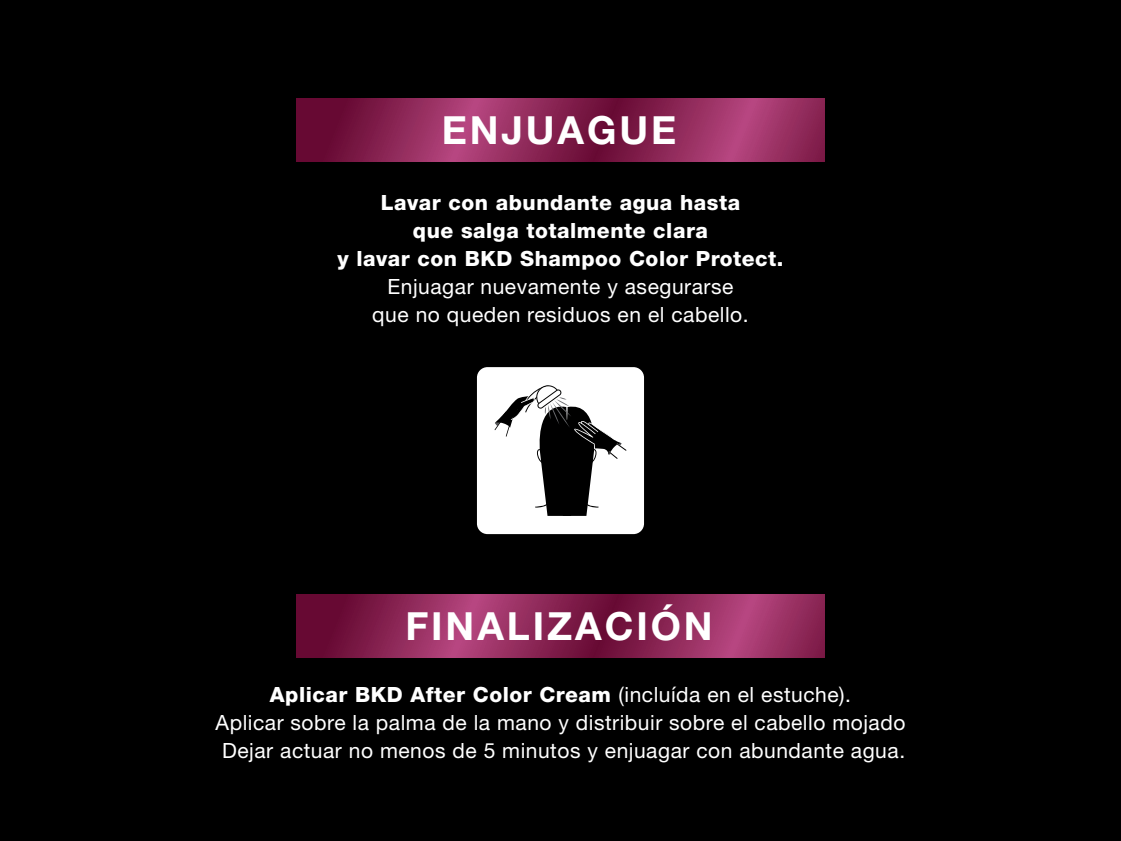
<style>
.page{position:relative;width:1121px;height:841px;background:#fff}
.page>*{position:absolute;margin:0;border:0;box-sizing:border-box;transform-origin:0 0}
.t1{font:700 38.76px "Helvetica Neue";letter-spacing:.075em;color:#fff}
.t2{font:21px/28px "Helvetica Neue";letter-spacing:.025em;color:#fff;text-align:center}
.t3{font:800 21px/28px "Helvetica Neue";letter-spacing:.025em;color:#fff;text-align:center}
.s1{font-weight:800}
</style>
<div class="page">
<div style="left:0;top:0;width:1120px;height:841px;background:#000"></div>
<svg style="left:296px;top:98px;width:528px;height:63px;background:#8c2757"></svg>
<svg style="left:296px;top:594px;width:528px;height:63px;background:#8c2757"></svg>
<div style="left:477px;top:367px;width:167px;height:167px;background:#fff;border-radius:10px"></div>
<svg style="left:494px;top:385px;width:132px;height:131px"></svg>
<h1 class="t1" style="left:441px;top:106px;width:236px">ENJUAGUE</h1>
<p class="t3" style="left:337px;top:188px;width:447px">Lavar con abundante agua hasta<br>que salga totalmente clara<br>y lavar con BKD Shampoo Color Protect.</p>
<p class="t2" style="left:372px;top:272px;width:378px">Enjuagar nuevamente y asegurarse que no queden residuos en el cabello.</p>
<h1 class="t1" style="left:405px;top:602px;width:309px">FINALIZACIÓN</h1>
<p class="t2" style="left:215px;top:681px;width:691px"><span class="s1">Aplicar BKD After Color Cream</span> (incluída en el estuche).<br>Aplicar sobre la palma de la mano y distribuir sobre el cabello mojado<br>Dejar actuar no menos de 5 minutos y enjuagar con abundante agua.</p>
</div>
